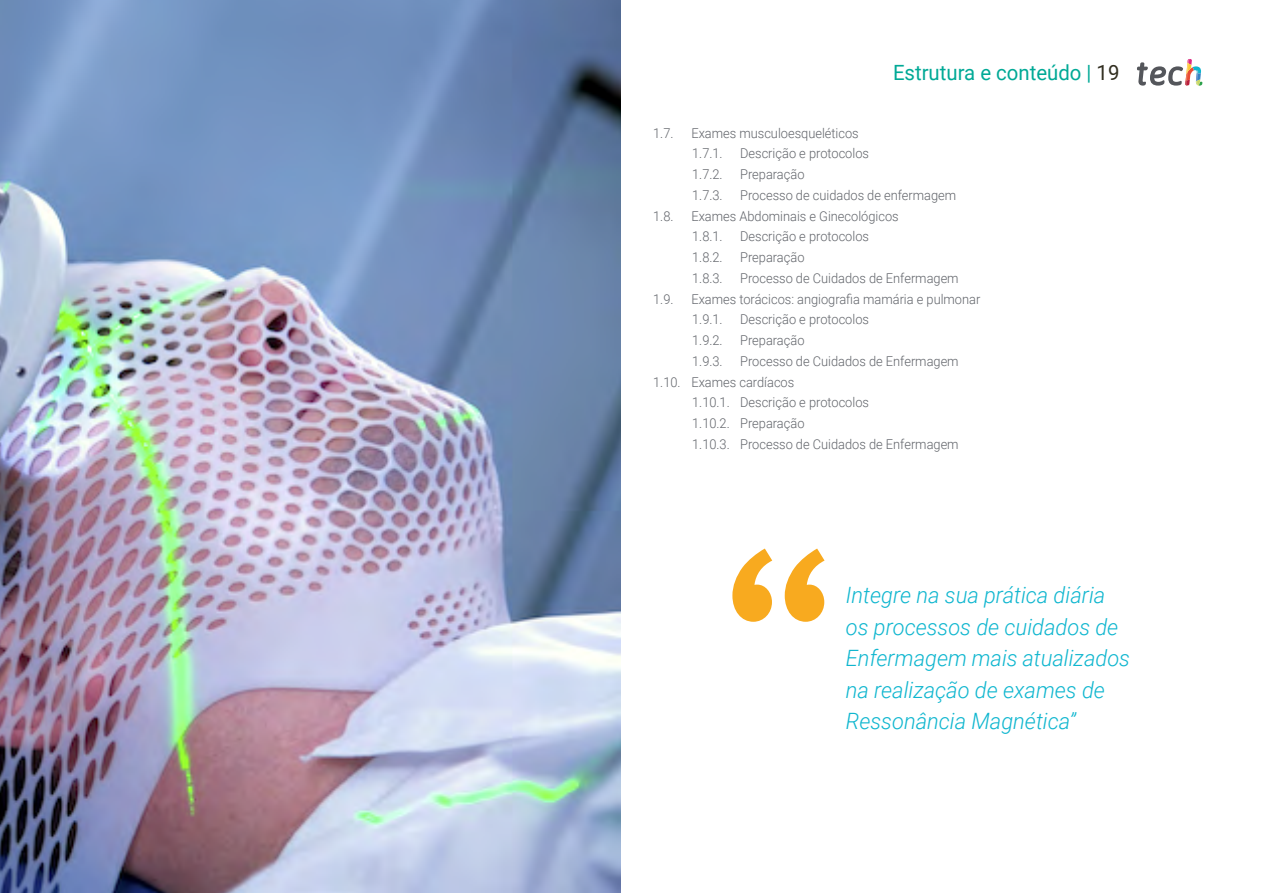
<style>
.page{position:relative;width:1263px;height:893px;background:#fff}
.page>*{position:absolute;margin:0;border:0;box-sizing:border-box;transform-origin:0 0}
.t1{font:italic 300 22.5px/31.5px "Roboto";color:#0fb6cf}
.t2{font:21px "Roboto";color:#00a996}
.t3{font:300 13.5px/20.7px "Roboto";color:#61646a;scale:.95 1}
.s1{color:#312e20}
</style>
<div class="page">
<img style="left:0;top:0;width:621px;height:893px">
<svg style="left:732px;top:549px;width:92px;height:73px"></svg>
<svg style="left:1137px;top:59px;width:65px;height:27px"></svg>
<p class="t3" style="left:653px;top:122px;width:23px">1.7.</p>
<p class="t3" style="left:691px;top:122px;width:178px">Exames musculoesqueléticos<br>1.7.1.</p>
<p class="t3" style="left:740px;top:143px;width:137px">Descrição e protocolos</p>
<h2 class="t2" style="left:893px;top:57px;width:228px">Estrutura e conteúdo | <span class="s1">19</span></h2>
<p class="t3" style="left:692px;top:164px;width:34px">1.7.2.</p>
<p class="t3" style="left:740px;top:164px;width:69px">Preparação</p>
<p class="t3" style="left:692px;top:184px;width:34px">1.7.3.</p>
<p class="t3" style="left:740px;top:184px;width:229px">Processo de cuidados de enfermagem</p>
<p class="t3" style="left:653px;top:205px;width:23px">1.8.</p>
<p class="t3" style="left:691px;top:205px;width:220px">Exames Abdominais e Ginecológicos<br>1.8.1.</p>
<p class="t3" style="left:740px;top:226px;width:137px">Descrição e protocolos</p>
<p class="t3" style="left:692px;top:247px;width:34px">1.8.2.</p>
<p class="t3" style="left:740px;top:247px;width:69px">Preparação</p>
<p class="t3" style="left:692px;top:267px;width:34px">1.8.3.</p>
<p class="t3" style="left:740px;top:267px;width:231px">Processo de Cuidados de Enfermagem</p>
<p class="t3" style="left:653px;top:288px;width:23px">1.9.</p>
<p class="t3" style="left:691px;top:288px;width:306px">Exames torácicos: angiografia mamária e pulmonar<br>1.9.1.</p>
<p class="t3" style="left:740px;top:309px;width:137px">Descrição e protocolos</p>
<p class="t3" style="left:692px;top:330px;width:34px">1.9.2.</p>
<p class="t3" style="left:740px;top:330px;width:69px">Preparação</p>
<p class="t3" style="left:692px;top:350px;width:34px">1.9.3.</p>
<p class="t3" style="left:740px;top:350px;width:231px">Processo de Cuidados de Enfermagem</p>
<p class="t3" style="left:653px;top:371px;width:150px">1.10. Exames cardíacos</p>
<p class="t3" style="left:692px;top:392px;width:188px">1.10.1. Descrição e protocolos</p>
<p class="t3" style="left:692px;top:413px;width:120px">1.10.2. Preparação</p>
<p class="t3" style="left:692px;top:433px;width:282px">1.10.3. Processo de Cuidados de Enfermagem</p>
<h1 class="t1" style="left:846px;top:578px;width:286px">Integre na sua prática diária os processos de cuidados de<br>Enfermagem mais atualizados na realização de exames de<br>Ressonância Magnética”</h1>
</div>
